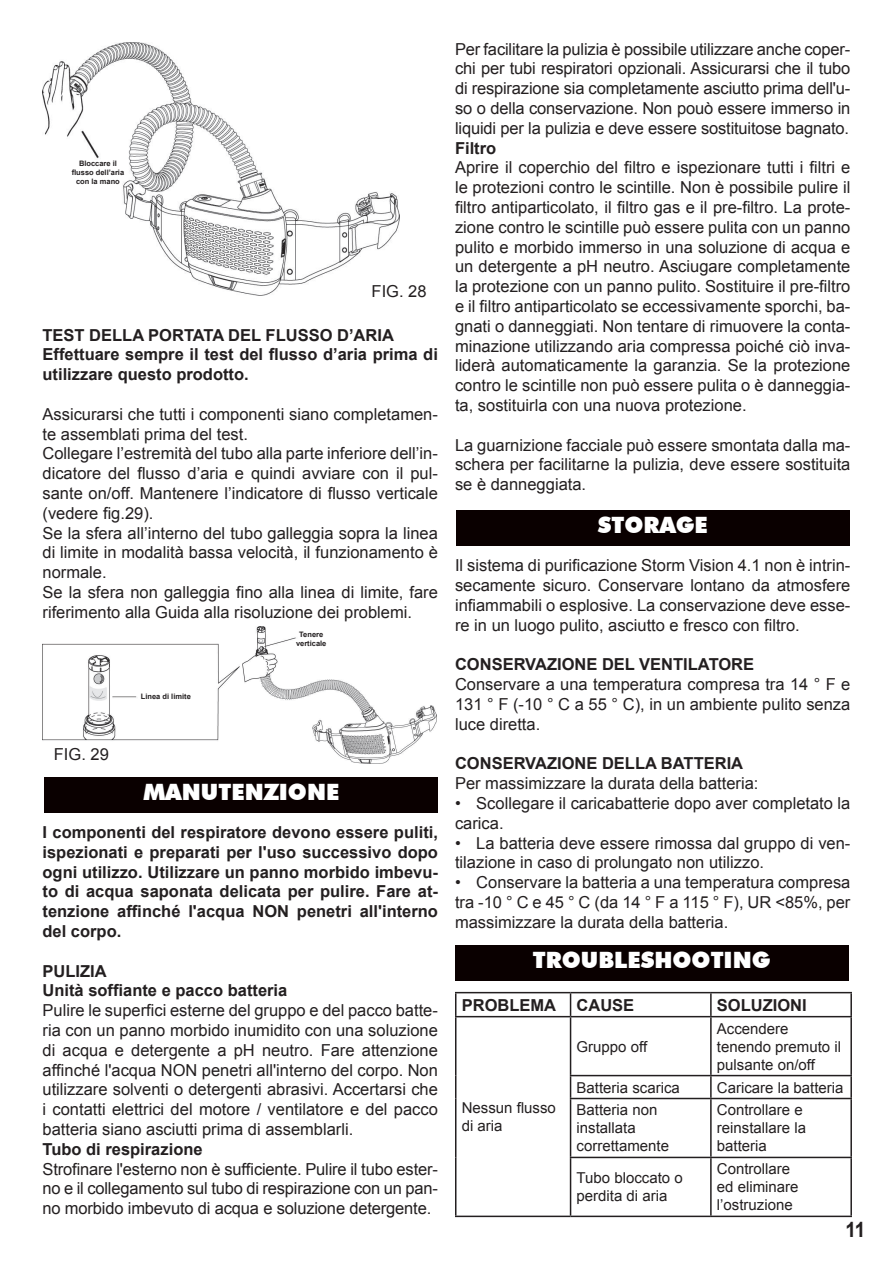
<style>
.page{position:relative;width:893px;height:1263px;background:#fff}
.page>*{position:absolute;margin:0;border:0;box-sizing:border-box;transform-origin:0 0}
.titolo_paragrafo{font:900 22.5px "Futura BT";color:#fff}
.t1{font:700 21.15px "Arial";color:#231f20;scale:.9 1}
.t2{font:16.5px/19.8px "Arial";color:#231f20;text-align:justify}
.Grassetto{font:700 16.5px/19.8px "Arial";color:#231f20}
.sottoparagrafo{font:700 16.5px "Arial";color:#231f20}
.sottotitolo_-_sommar{font:700 16.5px "Arial";color:#231f20}
.t3{font:15px/18px "Arial";color:#231f20}
.t4{font:700 7.5px/9px "Arial";color:#231f20;text-align:center}
</style>
<div class="page">
<img style="left:43px;top:43px;width:356px;height:253px">
<img style="left:43px;top:626px;width:394px;height:137px">
<div style="left:45px;top:777px;width:393px;height:35px;background:#0a0000"></div>
<div style="left:456px;top:510px;width:393px;height:35px;background:#0a0000"></div>
<div style="left:455px;top:945px;width:393px;height:35px;background:#0a0000"></div>
<hr style="left:455px;top:992px;width:116px;height:1px;background:#231f20">
<svg style="left:455px;top:993px;width:1px;height:23px"></svg>
<hr style="left:571px;top:992px;width:140px;height:1px;background:#231f20">
<svg style="left:570px;top:993px;width:1px;height:23px"></svg>
<hr style="left:711px;top:992px;width:141px;height:1px;background:#231f20">
<hr style="left:710px;top:993px;width:2px;height:23px;background:#231f20">
<hr style="left:850px;top:993px;width:2px;height:23px;background:#231f20">
<hr style="left:455px;top:1016px;width:116px;height:1px;background:#231f20">
<hr style="left:455px;top:1017px;width:1px;height:58px;background:#231f20">
<hr style="left:571px;top:1016px;width:140px;height:1px;background:#231f20">
<hr style="left:570px;top:1017px;width:1px;height:58px;background:#231f20">
<hr style="left:711px;top:1016px;width:141px;height:1px;background:#231f20">
<hr style="left:710px;top:1017px;width:2px;height:58px;background:#231f20">
<hr style="left:850px;top:1017px;width:2px;height:58px;background:#231f20">
<svg style="left:455px;top:1075px;width:1px;height:23px"></svg>
<hr style="left:570px;top:1075px;width:141px;height:1px;background:#231f20">
<svg style="left:570px;top:1076px;width:1px;height:22px"></svg>
<hr style="left:711px;top:1075px;width:141px;height:1px;background:#231f20">
<hr style="left:710px;top:1076px;width:2px;height:22px;background:#231f20">
<hr style="left:850px;top:1076px;width:2px;height:22px;background:#231f20">
<hr style="left:455px;top:1098px;width:1px;height:59px;background:#231f20">
<hr style="left:570px;top:1098px;width:141px;height:1px;background:#231f20">
<hr style="left:570px;top:1099px;width:1px;height:58px;background:#231f20">
<hr style="left:711px;top:1098px;width:141px;height:1px;background:#231f20">
<hr style="left:710px;top:1099px;width:2px;height:58px;background:#231f20">
<hr style="left:850px;top:1099px;width:2px;height:58px;background:#231f20">
<hr style="left:455px;top:1157px;width:1px;height:58px;background:#231f20">
<hr style="left:570px;top:1157px;width:141px;height:1px;background:#231f20">
<hr style="left:570px;top:1158px;width:1px;height:57px;background:#231f20">
<hr style="left:711px;top:1157px;width:141px;height:1px;background:#231f20">
<hr style="left:710px;top:1158px;width:2px;height:57px;background:#231f20">
<hr style="left:850px;top:1158px;width:2px;height:57px;background:#231f20">
<hr style="left:455px;top:1215px;width:116px;height:2px;background:#231f20">
<hr style="left:571px;top:1215px;width:140px;height:2px;background:#231f20">
<hr style="left:711px;top:1215px;width:141px;height:2px;background:#231f20">
<p class="t4" style="left:72px;top:159px;width:54px">Bloccare il flusso dell’aria con la mano</p>
<p class="t2" style="left:372px;top:281px;width:57px">FIG. 28</p>
<p class="sottoparagrafo" style="left:43px;top:324px;width:353px">TEST DELLA PORTATA DEL FLUSSO D’ARIA</p>
<p class="Grassetto" style="left:43px;top:345px;width:397px">Effettuare sempre il test del flusso d’aria prima di utilizzare questo prodotto.</p>
<p class="t2" style="left:43px;top:404px;width:397px">Assicurarsi che tutti i componenti siano completamen&shy;te assemblati prima del test.</p>
<p class="t2" style="left:43px;top:444px;width:397px">Collegare l’estremità del tubo alla parte inferiore dell’in&shy;dicatore del flusso d’aria e quindi avviare con il pul&shy;sante on/off. Mantenere l’indicatore di flusso verticale (vedere fig.29).</p>
<p class="t2" style="left:43px;top:523px;width:397px">Se la sfera all’interno del tubo galleggia sopra la linea di limite in modalità bassa velocità, il funzionamento è normale.</p>
<p class="t2" style="left:43px;top:582px;width:397px">Se la sfera non galleggia fino alla linea di limite, fare riferimento alla Guida alla risoluzione dei problemi.</p>
<p class="t2" style="left:54px;top:744px;width:57px">FIG. 29</p>
<p class="t4" style="left:141px;top:692px;width:52px">Linea di limite</p>
<p class="t4" style="left:296px;top:630px;width:32px">Tenere verticale</p>
<p class="titolo_paragrafo" style="left:143px;top:778px;width:197px">MANUTENZIONE</p>
<p class="Grassetto" style="left:43px;top:823px;width:397px;text-align:justify">I componenti del respiratore devono essere puliti, ispezionati e preparati per l'uso successivo dopo ogni utilizzo. Utilizzare un panno morbido imbevu&shy;to di acqua saponata delicata per pulire. Fare at&shy;tenzione affinché l'acqua NON penetri all'interno del corpo.</p>
<p class="sottoparagrafo" style="left:43px;top:960px;width:66px">PULIZIA</p>
<p class="sottotitolo_-_sommar" style="left:43px;top:979px;width:246px">Unità soffiante e pacco batteria</p>
<p class="t2" style="left:43px;top:1001px;width:397px">Pulire le superfici esterne del gruppo e del pacco batte&shy;ria con un panno morbido inumidito con una soluzione di acqua e detergente a pH neutro. Fare attenzione affinché l'acqua NON penetri all'interno del corpo. Non utilizzare solventi o detergenti abrasivi. Accertarsi che i contatti elettrici del motore / ventilatore e del pacco batteria siano asciutti prima di assemblarli.</p>
<p class="sottotitolo_-_sommar" style="left:43px;top:1138px;width:162px">Tubo di respirazione</p>
<p class="t2" style="left:43px;top:1159px;width:397px">Strofinare l'esterno non è sufficiente. Pulire il tubo ester&shy;no e il collegamento sul tubo di respirazione con un pan&shy;no morbido imbevuto di acqua e soluzione detergente.</p>
<p class="t2" style="left:455px;top:39px;width:397px">Per facilitare la pulizia è possibile utilizzare anche coper&shy;chi per tubi respiratori opzionali. Assicurarsi che il tubo di respirazione sia completamente asciutto prima dell'u&shy;so o della conservazione. Non pouò essere immerso in liquidi per la pulizia e deve essere sostituitose bagnato.</p>
<p class="sottotitolo_-_sommar" style="left:455px;top:137px;width:43px">Filtro</p>
<p class="t2" style="left:455px;top:158px;width:397px">Aprire il coperchio del filtro e ispezionare tutti i filtri e le protezioni contro le scintille. Non è possibile pulire il filtro antiparticolato, il filtro gas e il pre-filtro. La prote&shy;zione contro le scintille può essere pulita con un panno pulito e morbido immerso in una soluzione di acqua e un detergente a pH neutro. Asciugare completamente la protezione con un panno pulito. Sostituire il pre-filtro e il filtro antiparticolato se eccessivamente sporchi, ba&shy;gnati o danneggiati. Non tentare di rimuovere la conta&shy;minazione utilizzando aria compressa poiché ciò inva&shy;liderà automaticamente la garanzia. Se la protezione contro le scintille non può essere pulita o è danneggia&shy;ta, sostituirla con una nuova protezione.</p>
<p class="t2" style="left:455px;top:435px;width:397px">La guarnizione facciale può essere smontata dalla ma&shy;schera per facilitarne la pulizia, deve essere sostituita se è danneggiata.</p>
<p class="titolo_paragrafo" style="left:598px;top:511px;width:112px">STORAGE</p>
<p class="t2" style="left:455px;top:556px;width:397px">Il sistema di purificazione Storm Vision 4.1 non è intrin&shy;secamente sicuro. Conservare lontano da atmosfere infiammabili o esplosive. La conservazione deve esse&shy;re in un luogo pulito, asciutto e fresco con filtro.</p>
<p class="sottoparagrafo" style="left:455px;top:654px;width:301px">CONSERVAZIONE DEL VENTILATORE</p>
<p class="t2" style="left:455px;top:675px;width:397px">Conservare a una temperatura compresa tra 14 ° F e 131 ° F (-10 ° C a 55 ° C), in un ambiente pulito senza luce diretta.</p>
<p class="sottoparagrafo" style="left:455px;top:753px;width:290px">CONSERVAZIONE DELLA BATTERIA</p>
<p class="t2" style="left:455px;top:774px;width:305px">Per massimizzare la durata della batteria:</p>
<p class="t2" style="left:455px;top:793px;width:397px">• Scollegare il caricabatterie dopo aver completato la carica.</p>
<p class="t2" style="left:455px;top:833px;width:397px">• La batteria deve essere rimossa dal gruppo di ven&shy;tilazione in caso di prolungato non utilizzo.</p>
<p class="t2" style="left:455px;top:873px;width:397px">• Conservare la batteria a una temperatura compresa tra -10 ° C e 45 ° C (da 14 ° F a 115 ° F), UR &lt;85%, per massimizzare la durata della batteria.</p>
<p class="titolo_paragrafo" style="left:533px;top:946px;width:239px">TROUBLESHOOTING</p>
<p class="Grassetto" style="left:462px;top:995px;width:96px">PROBLEMA</p>
<p class="Grassetto" style="left:577px;top:995px;width:59px">CAUSE</p>
<p class="Grassetto" style="left:717px;top:995px;width:91px">SOLUZIONI</p>
<p class="t3" style="left:462px;top:1099px;width:96px">Nessun flusso di aria</p>
<p class="t3" style="left:577px;top:1037px;width:72px">Gruppo off</p>
<p class="t3" style="left:717px;top:1019px;width:126px">Accendere tenendo premuto il pulsante on/off</p>
<p class="t3" style="left:577px;top:1078px;width:105px">Batteria scarica</p>
<p class="t3" style="left:717px;top:1078px;width:128px">Caricare la batteria</p>
<p class="t3" style="left:577px;top:1101px;width:94px">Batteria non installata correttamente</p>
<p class="t3" style="left:717px;top:1101px;width:91px">Controllare e reinstallare la batteria</p>
<p class="t3" style="left:577px;top:1169px;width:108px">Tubo bloccato o perdita di aria</p>
<p class="t3" style="left:717px;top:1160px;width:83px">Controllare ed eliminare l’ostruzione</p>
<p class="t1" style="left:845px;top:1215px;width:24px">11</p>
</div>
